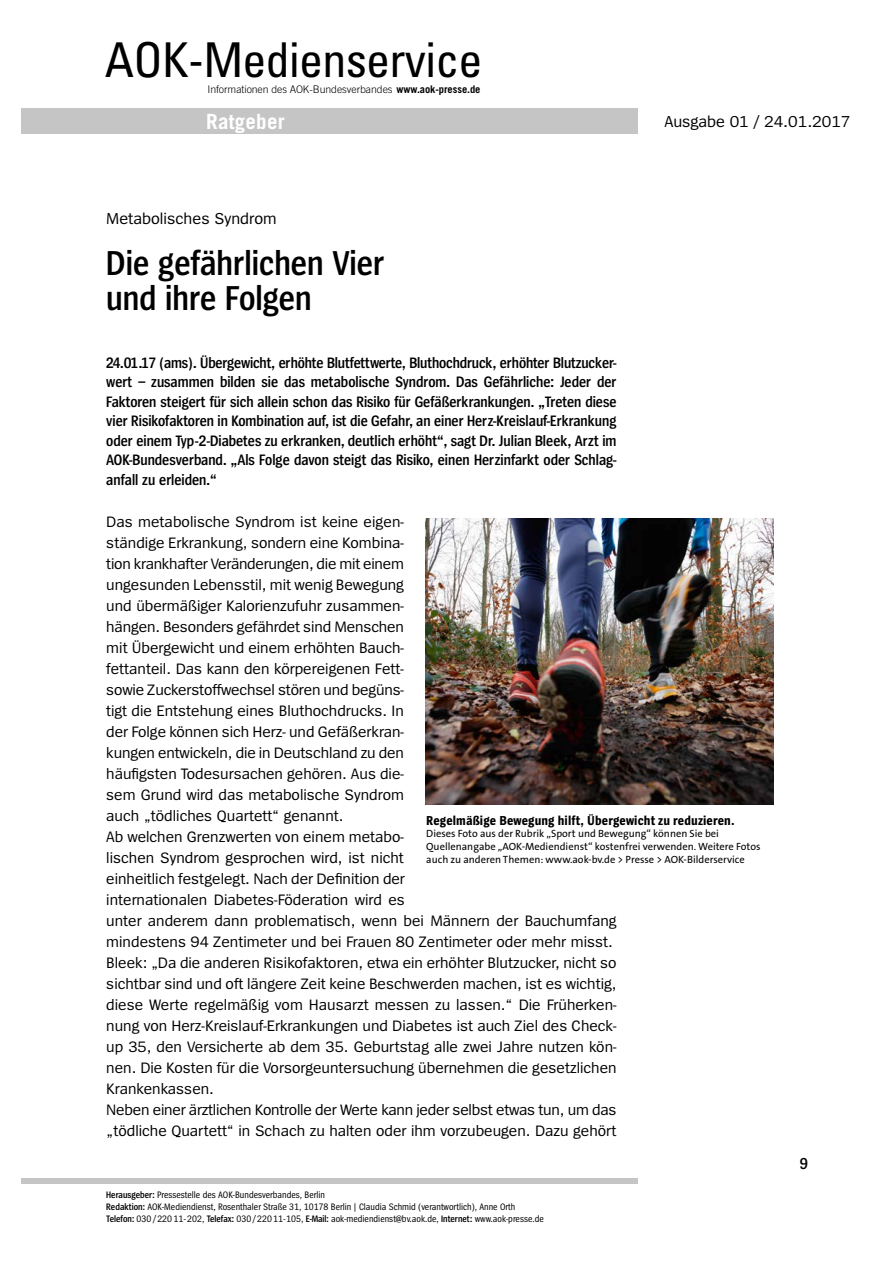
<style>
.page{position:relative;width:893px;height:1263px;background:#fff}
.page>*{position:absolute;margin:0;border:0;box-sizing:border-box;transform-origin:0 0}
.t1{font:condensed 48px "Univers";letter-spacing:-.015em;color:#000}
.t2{font:600 36px/34.5px "Spiegel Cd";color:#000}
.t3{font:700 21px "Trade Gothic";letter-spacing:.01em;color:#fff}
.t4{font:16.5px "Spiegel";color:#000}
.t5{font:600 16.5px "Spiegel Cd";color:#000}
.t6{font:15.75px/21px "Spiegel";color:#000}
.t7{font:600 15.75px/19.5px "Spiegel Cd";color:#000;text-align:justify}
.t8{font:700 13.5px "Spiegel Cd";letter-spacing:.01em;color:#000}
.t9{font:10.5px/12.6px "The Sans B5 Plain";color:#000}
.t10{font:300 10.5px "Trade Gothic";letter-spacing:-.005em;color:#000}
.t11{font:9.75px/11.7px "Spiegel Cd";color:#000}
.s1{font-weight:700}
.s2{font-weight:600}
</style>
<div class="page">
<div style="left:21px;top:108px;width:617px;height:26px;background:#c5c5c6"></div>
<div style="left:21px;top:1178px;width:617px;height:5px;background:#c5c5c6"></div>
<img style="left:425px;top:518px;width:349px;height:286px">
<h1 class="t1" style="left:105px;top:30px;width:379px">AOK-Medienservice</h1>
<p class="t10" style="left:207px;top:83px;width:275px">Informationen des AOK-Bundesverbandes <span class="s1">www.aok-presse.de</span></p>
<h3 class="t3" style="left:206px;top:108px;width:80px">Ratgeber</h3>
<p class="t4" style="left:664px;top:113px;width:188px">Ausgabe 01 / 24.01.2017</p>
<p class="t4" style="left:106px;top:210px;width:172px">Metabolisches Syndrom</p>
<h2 class="t2" style="left:106px;top:247px;width:280px">Die gefährlichen Vier und ihre Folgen</h2>
<p class="t7" style="left:106px;top:353px;width:512px">24.01.17 (ams). Übergewicht, erhöhte Blutfettwerte, Bluthochdruck, erhöhter Blutzucker&shy;wert – zusammen bilden sie das metabolische Syndrom. Das Gefährliche: Jeder der Faktoren steigert für sich allein schon das Risiko für Gefäßerkrankungen. „Treten diese vier Risikofaktoren in Kombination auf, ist die Gefahr, an einer Herz-Kreislauf-Erkrankung oder einem Typ-2-Diabetes zu erkranken, deutlich erhöht“, sagt Dr. Julian Bleek, Arzt im AOK-Bundesverband. „Als Folge davon steigt das Risiko, einen Herzinfarkt oder Schlag&shy;anfall zu erleiden.“</p>
<p class="t6" style="left:106px;top:511px;width:512px">Das metabolische Syndrom ist keine eigen-<br>ständige Erkrankung, sondern eine Kombina-<br>tion krankhafter Veränderungen, die mit einem<br>ungesunden Lebensstil, mit wenig Bewegung<br>und übermäßiger Kalorienzufuhr zusammen-<br>hängen. Besonders gefährdet sind Menschen<br>mit Übergewicht und einem erhöhten Bauch-<br>fettanteil. Das kann den körpereigenen Fett-<br>sowie Zuckerstoffwechsel stören und begüns-<br>tigt die Entstehung eines Bluthochdrucks. I n<br>der Folge können sich Herz- und Gefäßerkran-<br>kungen entwickeln, die in Deutschland zu den<br>häufigsten Todesursachen gehören. Aus die-<br>sem Grund wird das metabolische Syndrom<br>auch „tödliches Quartett“ genannt.<br>Ab welchen Grenzwerten von einem metabo-<br>lischen Syndrom gesprochen wird, ist nicht<br>einheitlich festgelegt. Nach der Definition der<br>internationalen Diabetes-Föderation wird es<br>unter anderem dann problematisch, wenn bei Männern der Bauchumfang mindestens 94 Zentimeter und bei Frauen 80 Zentimeter oder mehr misst.<br>Bleek: „Da die anderen Risikofaktoren, etwa ein erhöhter Blutzucker, nicht so sichtbar sind und oft längere Zeit keine Beschwerden machen, ist es wichtig, diese Werte regelmäßig vom Hausarzt messen zu lassen.“ Die Früherken&shy;nung von Herz-Kreislauf-Erkrankungen und Diabetes ist auch Ziel des Check&shy;up 35, den Versicherte ab dem 35. Geburtstag alle zwei Jahre nutzen kön&shy;nen. Die Kosten für die Vorsorgeuntersuchung übernehmen die gesetzlichen Krankenkassen.<br>Neben einer ärztlichen Kontrolle der Werte kann jeder selbst etwas tun, um das „tödliche Quartett“ in Schach zu halten oder ihm vorzubeugen. Dazu gehört</p>
<p class="t8" style="left:426px;top:813px;width:310px">Regelmäßige Bewegung hilft, Übergewicht zu reduzieren.</p>
<p class="t9" style="left:426px;top:828px;width:336px">Dieses Foto aus der Rubrik „Sport und Bewegung“ können Sie bei<br>Quellenangabe „AOK-Mediendienst“ kostenfrei verwenden. Weitere Fotos auch zu anderen Themen: www.aok-bv.de &gt; Presse &gt; AOK-Bilderservice</p>
<p class="t11" style="left:106px;top:1189px;width:439px"><span class="s2">Herausgeber:</span> Pressestelle des AOK-Bundesverbandes, Berlin<br><span class="s2">Redaktion:</span> AOK-Mediendienst, Rosenthaler Straße 31, 10178 Berlin | Claudia Schmid (verantwortlich), Anne Orth<br><span class="s2">Telefon:</span> 030/22011-202, <span class="s2">Telefax:</span> 030/22011-105, <span class="s2">E-Mail:</span> aok-mediendienst@bv.aok.de, <span class="s2">Internet:</span> www.aok-presse.de</p>
<p class="t5" style="left:800px;top:1156px;width:10px">9</p>
</div>
